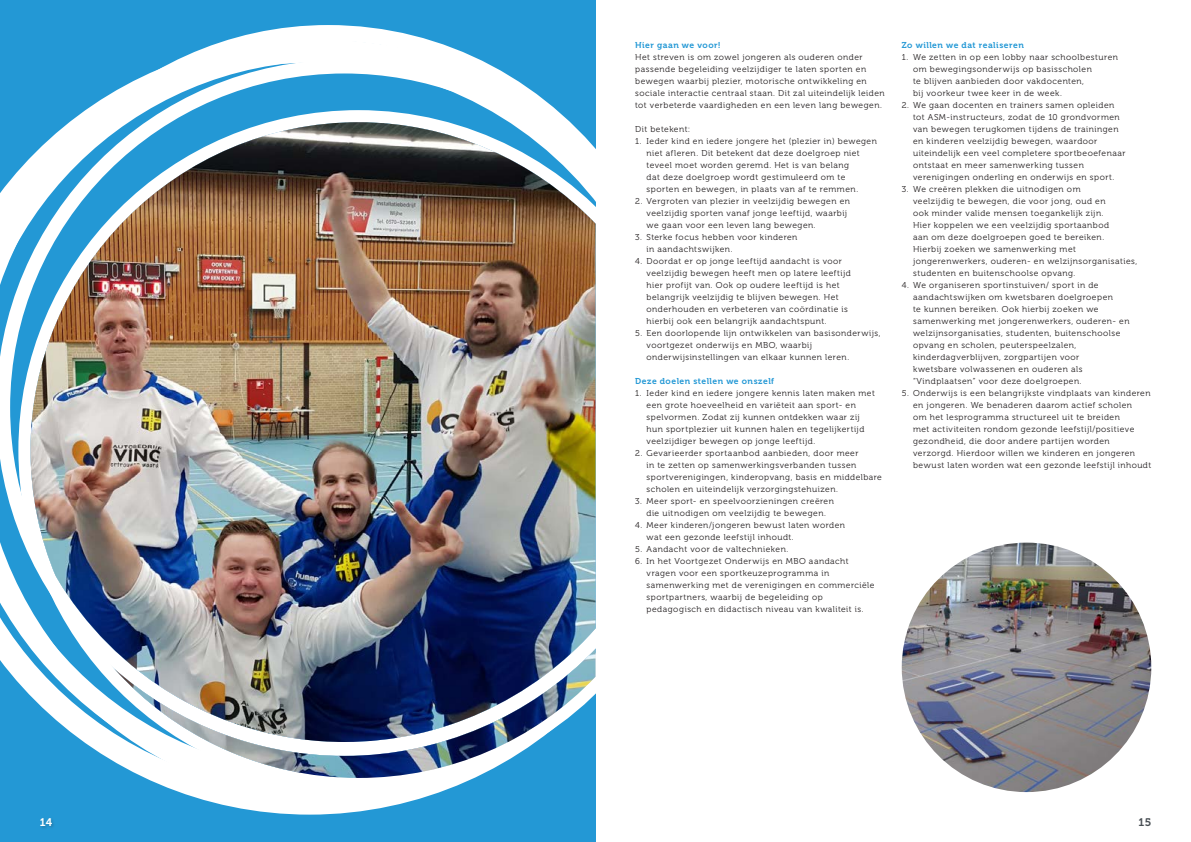
<style>
.page{position:relative;width:1191px;height:842px;background:#fff}
.page>*{position:absolute;margin:0;border:0;box-sizing:border-box;transform-origin:0 0}
.t1{font:11px "Museo 700";color:#fff}
.t2{font:11px "Museo 700";color:#494f54}
.t3{font:8.5px/12px "Museo 300";letter-spacing:.06em;color:#231f20}
.t4{font:8.5px "Museo 700";letter-spacing:.06em;color:#2398d5}
</style>
<div class="page">
<div style="left:0;top:0;width:595px;height:842px;background:#2398d5"></div>
<svg style="left:185px;top:25px;width:249px;height:777px;fill:#fff"></svg>
<svg style="left:0;top:40px;width:570px;height:754px"></svg>
<img style="left:30px;top:122px;width:565px;height:656px">
<div style="left:39px;top:817px;width:17px;height:13px;background:#231f20;opacity:.25"></div>
<img style="left:901px;top:543px;width:250px;height:249px;border-radius:125px">
<p class="t4" style="left:635px;top:40px;width:87px">Hier gaan we voor!</p>
<p class="t3" style="left:635px;top:51px;width:251px">Het streven is om zowel jongeren als ouderen onder passende begeleiding veelzijdiger te laten sporten en bewegen waarbij plezier, motorische ontwikkeling en sociale interactie centraal staan. Dit zal uiteindelijk leiden tot verbeterde vaardigheden en een leven lang bewegen.</p>
<p class="t3" style="left:635px;top:123px;width:57px">Dit betekent:</p>
<p class="t3" style="left:646px;top:135px;width:232px;text-indent:-11px">1. Ieder kind en iedere jongere het (plezier in) bewegen niet afleren. Dit betekent dat deze doelgroep niet teveel moet worden geremd. Het is van belang<br>dat deze doelgroep wordt gestimuleerd om te sporten en bewegen, in plaats van af te remmen.</p>
<p class="t3" style="left:646px;top:195px;width:205px;text-indent:-11px">2. Vergroten van plezier in veelzijdig bewegen en veelzijdig sporten vanaf jonge leeftijd, waarbij we gaan voor een leven lang bewegen.</p>
<p class="t3" style="left:646px;top:231px;width:152px;text-indent:-11px">3. Sterke focus hebben voor kinderen in aandachtswijken.</p>
<p class="t3" style="left:646px;top:255px;width:206px;text-indent:-11px">4. Doordat er op jonge leeftijd aandacht is voor veelzijdig bewegen heeft men op latere leeftijd hier profijt van. Ook op oudere leeftijd is het belangrijk veelzijdig te blijven bewegen. Het onderhouden en verbeteren van coördinatie is hierbij ook een belangrijk aandachtspunt.</p>
<p class="t3" style="left:646px;top:327px;width:236px;text-indent:-11px">5. Een doorlopende lijn ontwikkelen van basisonderwijs, voortgezet onderwijs en MBO, waarbij onderwijsinstellingen van elkaar kunnen leren.</p>
<p class="t4" style="left:635px;top:376px;width:140px">Deze doelen stellen we onszelf</p>
<p class="t3" style="left:646px;top:387px;width:230px;text-indent:-11px">1. Ieder kind en iedere jongere kennis laten maken met een grote hoeveelheid en variëteit aan sport- en spelvormen. Zodat zij kunnen ontdekken waar zij hun sportplezier uit kunnen halen en tegelijkertijd veelzijdiger bewegen op jonge leeftijd.</p>
<p class="t3" style="left:646px;top:447px;width:237px;text-indent:-11px">2. Gevarieerder sportaanbod aanbieden, door meer<br>in te zetten op samenwerkingsverbanden tussen sportverenigingen, kinderopvang, basis en middelbare scholen en uiteindelijk verzorgingstehuizen.</p>
<p class="t3" style="left:635px;top:495px;width:200px;text-align:center">3. Meer sport- en speelvoorzieningen creëren die uitnodigen om veelzijdig te bewegen.</p>
<p class="t3" style="left:646px;top:519px;width:200px;text-indent:-11px">4. Meer kinderen/jongeren bewust laten worden wat een gezonde leefstijl inhoudt.</p>
<p class="t3" style="left:635px;top:543px;width:155px">5. Aandacht voor de valtechnieken.</p>
<p class="t3" style="left:646px;top:555px;width:229px;text-indent:-11px">6. In het Voortgezet Onderwijs en MBO aandacht vragen voor een sportkeuzeprogramma in samenwerking met de verenigingen en commerciële sportpartners, waarbij de begeleiding op pedagogisch en didactisch niveau van kwaliteit is.</p>
<p class="t4" style="left:901px;top:40px;width:124px">Zo willen we dat realiseren</p>
<p class="t3" style="left:913px;top:51px;width:206px;text-indent:-11px">1. We zetten in op een lobby naar schoolbesturen om bewegingsonderwijs op basisscholen<br>te blijven aanbieden door vakdocenten,<br>bij voorkeur twee keer in de week.</p>
<p class="t3" style="left:913px;top:99px;width:214px;text-indent:-11px">2. We gaan docenten en trainers samen opleiden tot ASM-instructeurs, zodat de 10 grondvormen van bewegen terugkomen tijdens de trainingen en kinderen veelzijdig bewegen, waardoor uiteindelijk een veel completere sportbeoefenaar ontstaat en meer samenwerking tussen verenigingen onderling en onderwijs en sport.</p>
<p class="t3" style="left:913px;top:183px;width:226px;text-indent:-11px">3. We creëren plekken die uitnodigen om<br>veelzijdig te bewegen, die voor jong, oud en<br>ook minder valide mensen toegankelijk zijn.<br>Hier koppelen we een veelzijdig sportaanbod<br>aan om deze doelgroepen goed te bereiken.<br>Hierbij zoeken we samenwerking met jongerenwerkers, ouderen- en welzijnsorganisaties, studenten en buitenschoolse opvang.</p>
<p class="t3" style="left:913px;top:279px;width:218px;text-indent:-11px">4. We organiseren sportinstuiven/ sport in de aandachtswijken om kwetsbaren doelgroepen<br>te kunnen bereiken. Ook hierbij zoeken we samenwerking met jongerenwerkers, ouderen- en welzijnsorganisaties, studenten, buitenschoolse opvang en scholen, peuterspeelzalen, kinderdagverblijven, zorgpartijen voor<br>kwetsbare volwassenen en ouderen als “Vindplaatsen” voor deze doelgroepen.</p>
<p class="t3" style="left:913px;top:387px;width:240px;text-indent:-11px">5. Onderwijs is een belangrijkste vindplaats van kinderen en jongeren. We benaderen daarom actief scholen<br>om het lesprogramma structureel uit te breiden<br>met activiteiten rondom gezonde leefstijl/positieve gezondheid, die door andere partijen worden verzorgd. Hierdoor willen we kinderen en jongeren bewust laten worden wat een gezonde leefstijl inhoudt</p>
<p class="t1" style="left:40px;top:816px;width:14px">14</p>
<p class="t2" style="left:1138px;top:816px;width:14px">15</p>
</div>
